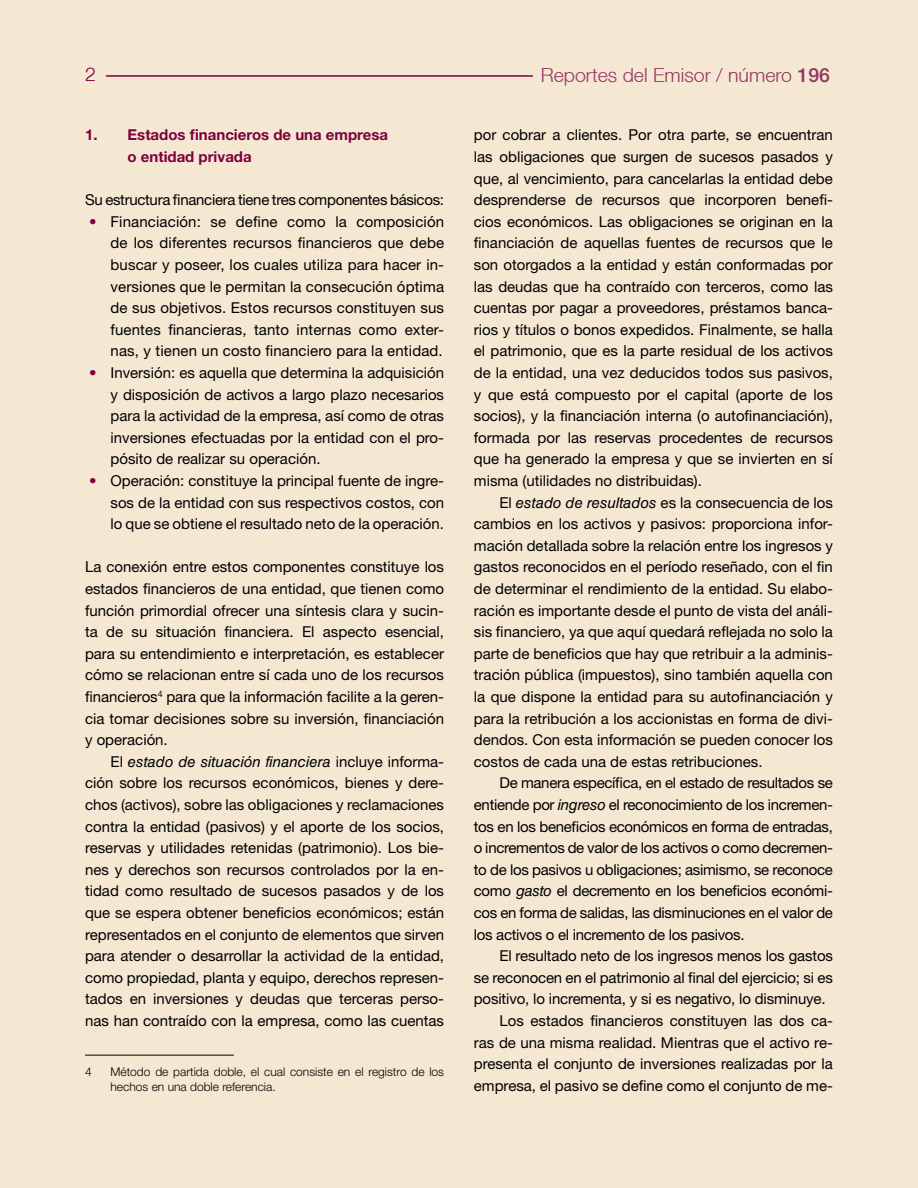
<style>
.page{position:relative;width:918px;height:1188px;background:#f5e8d2}
.page>*{position:absolute;margin:0;border:0;box-sizing:border-box;transform-origin:0 0}
.t1{font:300 19.5px "Helvetica Neue LT";color:#973364}
.t2{font:300 19.5px "Helvetica Neue LT";color:#7d003e}
.t3{font:15px/21.6px "Helvetica Neue LT Std";color:#000;text-align:justify}
.t4{font:15px "Helvetica Neue LT Std";letter-spacing:-.02em;color:#000}
.t5{font:700 15px/21.6px "Helvetica Neue LT Std";color:#7d003e}
.t6{font:italic 15px "Helvetica LT Std";color:#000}
.t7{font:300 12px/14.4px "Helvetica Neue LT Std";color:#000}
.s1{font-family:"Helvetica Neue";font-weight:500}
.s2{font-family:"Helvetica Neue";color:#7d003e}
.s3{font-family:"Helvetica Neue LT Std";font-style:normal}
.s4{font-family:"Helvetica LT Std";font-style:italic}
</style>
<div class="page">
<hr style="left:106px;top:75px;width:427px;height:2px;background:#7d003e">
<hr style="left:85px;top:1055px;width:149px;height:1px;background:#000">
<h1 class="t2" style="left:85px;top:63px;width:12px">2</h1>
<h1 class="t1" style="left:541px;top:63px;width:291px">Reportes del Emisor / número <span class="s1">196</span></h1>
<p class="t5" style="left:128px;top:124px;width:262px;text-indent:-43px">1. Estados financieros de una empresa o entidad privada</p>
<p class="t4" style="left:85px;top:191px;width:361px">Su estructura financiera tiene tres componentes básicos:</p>
<p class="t3" style="left:111px;top:210px;width:335px;text-indent:-21px"><span class="s2">•</span> Financiación: se define como la composición de los diferentes recursos financieros que debe buscar y poseer, los cuales utiliza para hacer in&shy;versiones que le permitan la consecución óptima de sus objetivos. Estos recursos constituyen sus fuentes financieras, tanto internas como exter&shy;nas, y tienen un costo financiero para la entidad.</p>
<p class="t3" style="left:111px;top:362px;width:335px;text-indent:-21px"><span class="s2">•</span> Inversión: es aquella que determina la adquisición y disposición de activos a largo plazo necesarios para la actividad de la empresa, así como de otras inversiones efectuadas por la entidad con el pro&shy;pósito de realizar su operación.</p>
<p class="t3" style="left:111px;top:470px;width:335px;text-indent:-21px"><span class="s2">•</span> Operación: constituye la principal fuente de ingre&shy;sos de la entidad con sus respectivos costos, con lo que se obtiene el resultado neto de la operación.</p>
<p class="t3" style="left:85px;top:556px;width:361px">La conexión entre estos componentes constituye los estados financieros de una entidad, que tienen como función primordial ofrecer una síntesis clara y sucin&shy;ta de su situación financiera. El aspecto esencial, para su entendimiento e interpretación, es establecer cómo se relacionan entre sí cada uno de los recursos financieros<sup>4</sup> para que la información facilite a la geren&shy;cia tomar decisiones sobre su inversión, financiación y operación.</p>
<p class="t6" style="left:111px;top:753px;width:335px"><span class="s3">El</span> estado de situación financiera <span class="s3">incluye informa-</span></p>
<p class="t3" style="left:85px;top:772px;width:361px">ción sobre los recursos económicos, bienes y dere&shy;chos (activos), sobre las obligaciones y reclamaciones contra la entidad (pasivos) y el aporte de los socios, reservas y utilidades retenidas (patrimonio). Los bie&shy;nes y derechos son recursos controlados por la en&shy;tidad como resultado de sucesos pasados y de los que se espera obtener beneficios económicos; están representados en el conjunto de elementos que sirven para atender o desarrollar la actividad de la entidad, como propiedad, planta y equipo, derechos represen&shy;tados en inversiones y deudas que terceras perso&shy;nas han contraído con la empresa, como las cuentas</p>
<p class="t7" style="left:85px;top:1065px;width:8px">4</p>
<p class="t7" style="left:111px;top:1065px;width:335px">Método de partida doble, el cual consiste en el registro de los hechos en una doble referencia.</p>
<p class="t3" style="left:474px;top:124px;width:361px">por cobrar a clientes. Por otra parte, se encuentran las obligaciones que surgen de sucesos pasados y que, al vencimiento, para cancelarlas la entidad debe desprenderse de recursos que incorporen benefi&shy;cios económicos. Las obligaciones se originan en la financiación de aquellas fuentes de recursos que le son otorgados a la entidad y están conformadas por las deudas que ha contraído con terceros, como las cuentas por pagar a proveedores, préstamos banca&shy;rios y títulos o bonos expedidos. Finalmente, se halla el patrimonio, que es la parte residual de los activos de la entidad, una vez deducidos todos sus pasivos, y que está compuesto por el capital (aporte de los socios), y la financiación interna (o autofinanciación), formada por las reservas procedentes de recursos que ha generado la empresa y que se invierten en sí misma (utilidades no distribuidas).</p>
<p class="t3" style="left:474px;top:491px;width:361px;text-indent:26px">El <span class="s4">estado de resultados</span> es la consecuencia de los cambios en los activos y pasivos: proporciona infor&shy;mación detallada sobre la relación entre los ingresos y gastos reconocidos en el período reseñado, con el fin de determinar el rendimiento de la entidad. Su elabo&shy;ración es importante desde el punto de vista del análi&shy;sis financiero, ya que aquí quedará reflejada no solo la parte de beneficios que hay que retribuir a la adminis&shy;tración pública (impuestos), sino también aquella con la que dispone la entidad para su autofinanciación y para la retribución a los accionistas en forma de divi&shy;dendos. Con esta información se pueden conocer los costos de cada una de estas retribuciones.</p>
<p class="t3" style="left:474px;top:772px;width:361px;text-indent:26px">De manera específica, en el estado de resultados se entiende por <span class="s4">ingreso</span> el reconocimiento de los incremen&shy;tos en los beneficios económicos en forma de entradas, o incrementos de valor de los activos o como decremen&shy;to de los pasivos u obligaciones; asimismo, se reconoce como <span class="s4">gasto</span> el decremento en los beneficios económi&shy;cos en forma de salidas, las disminuciones en el valor de los activos o el incremento de los pasivos.</p>
<p class="t3" style="left:499px;top:945px;width:335px">El resultado neto de los ingresos menos los gastos</p>
<p class="t3" style="left:474px;top:966px;width:361px">se reconocen en el patrimonio al final del ejercicio; si es</p>
<p class="t3" style="left:474px;top:988px;width:353px">positivo, lo incrementa, y si es negativo, lo disminuye.</p>
<p class="t3" style="left:499px;top:1010px;width:335px">Los estados financieros constituyen las dos ca-</p>
<p class="t3" style="left:474px;top:1031px;width:361px">ras de una misma realidad. Mientras que el activo re-</p>
<p class="t3" style="left:474px;top:1053px;width:361px">presenta el conjunto de inversiones realizadas por la</p>
<p class="t3" style="left:474px;top:1074px;width:361px">empresa, el pasivo se define como el conjunto de me-</p>
</div>
